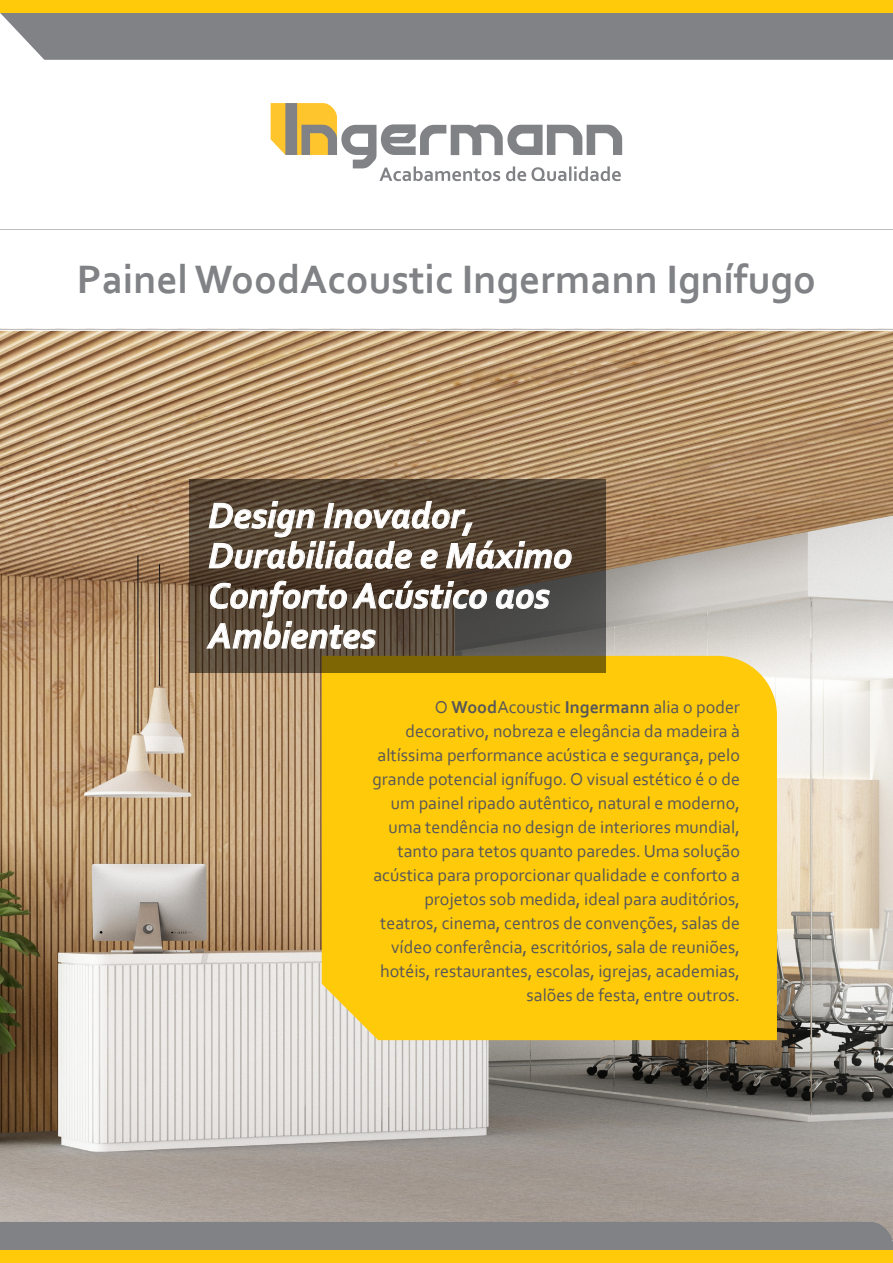
<style>
.page{position:relative;width:893px;height:1263px;background:#fff}
.page>*{position:absolute;margin:0;border:0;box-sizing:border-box;transform-origin:0 0}
.t1{font:700 41.55px "Corbel";color:#808285}
.t2{font:italic 700 37.35px/40px "Corbel";color:#fff}
.t3{font:18px/24px "Corbel";color:#575659;text-align:right}
.s1{font-weight:700}
</style>
<div class="page">
<img style="left:0;top:331px;width:893px;height:891px">
<div style="left:0;top:1250px;width:893px;height:13px;background:#feca0a"></div>
<div style="left:0;top:1222px;width:893px;height:28px;background:#808285"></div>
<div style="left:0;top:13px;width:893px;height:47px;background:#808285"></div>
<div style="left:0;top:0;width:893px;height:13px;background:#feca0a"></div>
<svg style="left:271px;top:103px;width:351px;height:78px"></svg>
<hr style="left:0;top:229px;width:893px;height:1px;background:#bcbdc0">
<hr style="left:0;top:330px;width:893px;height:1px;background:#bcbdc0">
<div style="left:322px;top:656px;width:455px;height:384px;background:#feca0a"></div>
<svg style="left:189px;top:479px;width:416px;height:194px"></svg>
<svg style="left:208px;top:501px;width:364px;height:68px"></svg>
<svg style="left:496px;top:589px;width:54px;height:20px"></svg>
<svg style="left:206px;top:580px;width:281px;height:69px"></svg>
<h1 class="t1" style="left:77px;top:253px;width:741px">Painel WoodAcoustic Ingermann Ignífugo</h1>
<h2 class="t2" style="left:208px;top:494px;width:365px">Design Inovador,<br>Durabilidade e Máximo<br>Conforto Acústico aos<br>Ambientes</h2>
<p class="t3" style="left:372px;top:694px;width:369px">O <span class="s1">Wood</span>Acoustic <span class="s1">Ingermann</span> alia o poder decorativo, nobreza e elegância da madeira à altíssima performance acústica e segurança, pelo grande potencial ignífugo. O visual estético é o de um painel ripado autêntico, natural e moderno, uma tendência no design de interiores mundial, tanto para tetos quanto paredes. Uma solução acústica para proporcionar qualidade e conforto a projetos sob medida, ideal para auditórios, teatros, cinema, centros de convenções, salas de vídeo conferência, escritórios, sala de reuniões, hotéis, restaurantes, escolas, igrejas, academias, salões de festa, entre outros.</p>
</div>
